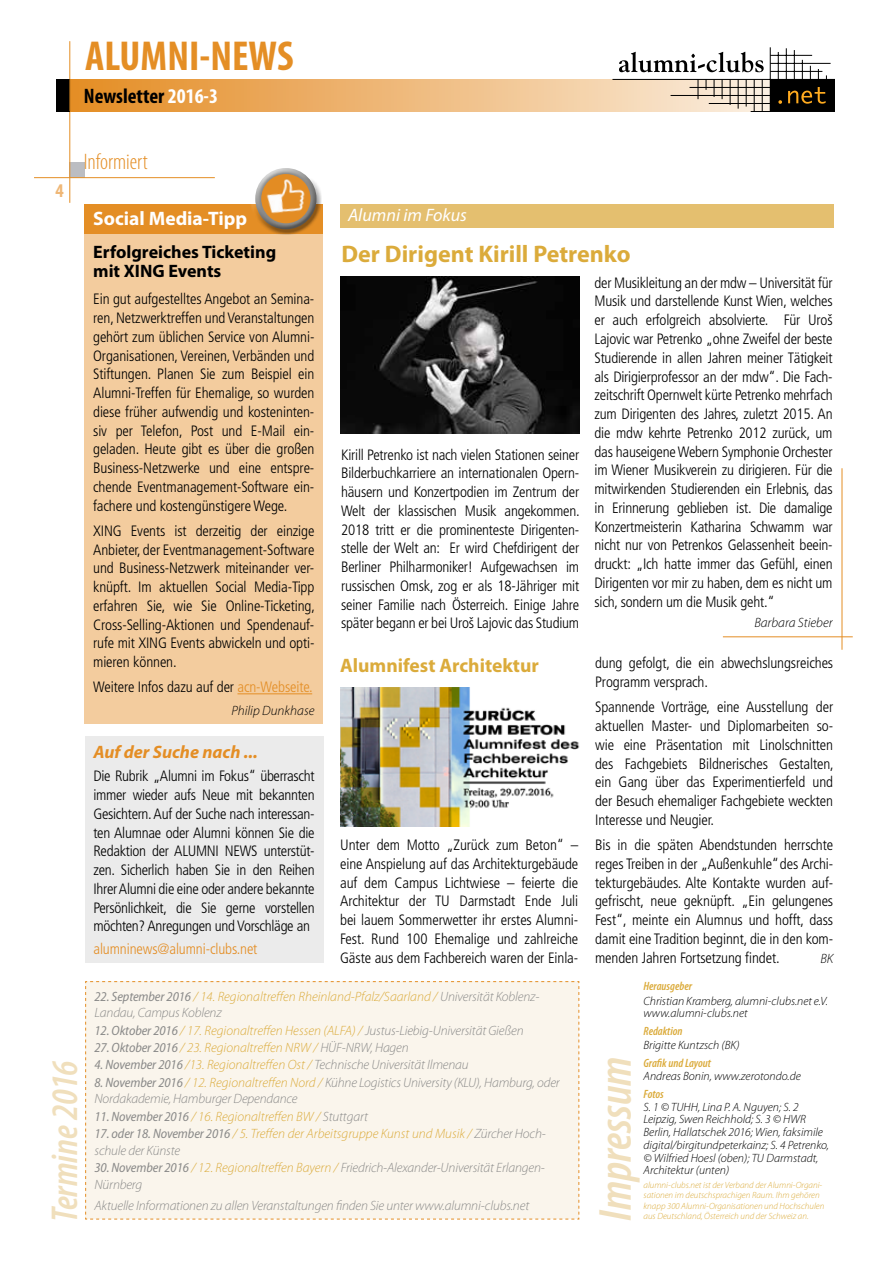
<style>
.page{position:relative;width:893px;height:1262px;background:#fff}
.page>*{position:absolute;margin:0;border:0;box-sizing:border-box;transform-origin:0 0}
.t1{font:italic 600 condensed 46.5px "Myriad Pro";color:#f0dfbc}
.t2{font:700 condensed 42px "Myriad Pro";color:#e48e25}
.t3{font:italic 600 condensed 37.65px "Myriad Pro";letter-spacing:-.005em;color:#f0dfbc}
.t4{font:700 24px "Myriad Pro";color:#dbab3b}
.t5{font:300 condensed 22.5px "Myriad Pro";color:#e48e25}
.t6{font:700 condensed 21px "Myriad Pro";color:#000}
.t7{font:700 19.5px "Myriad Pro";color:#dbab3b}
.t8{font:700 19.5px "Myriad Pro";color:#fff}
.t9{font:700 condensed 19.5px "Myriad Pro";color:#efb776}
.t10{font:700 18px/19.5px "Myriad Pro";color:#000}
.t11{font:italic 700 18px "Myriad Pro";color:#e48e25}
.t12{font:italic 18px "Myriad Pro";color:#fff}
.t13{font:300 condensed 15px/18.8px "Frutiger LT";letter-spacing:-.01em;color:#000;text-align:justify}
.t14{font:300 condensed 15px "Frutiger LT";letter-spacing:-.01em;color:#e48e25}
.t15{font:italic 300 13.5px/16.5px "Myriad Pro";color:#dbab3b}
.t16{font:italic 300 13.5px/16.5px "Myriad Pro";letter-spacing:-.01em;color:#8a8a89}
.t17{font:italic 300 13.5px "Myriad Pro";color:#000}
.t18{font:italic 300 12px/12.8px "Myriad Pro";color:#000}
.t19{font:italic 600 condensed 12px "Myriad Pro";color:#dbab3b}
.t20{font:italic 300 9px/10.5px "Myriad Pro";color:#dbab3b}
.s1{color:#fff}
.s2{color:#e48e25}
.s3{font-weight:400;font-stretch:semi-condensed;color:#8a8a89}
.s4{color:#8a8a89}
.s5{font-weight:400;font-stretch:semi-condensed}
.s6{color:#dbab3b}
</style>
<div class="page">
<div style="left:70px;top:162px;width:15px;height:16px;background:#bbbdc2"></div>
<hr style="left:69px;top:41px;width:1px;height:162px;background:#e48e25">
<svg style="left:70px;top:79px;width:542px;height:32px;background:#ecb16b"></svg>
<div style="left:56px;top:79px;width:13px;height:32px;background:#000"></div>
<div style="left:770px;top:79px;width:64px;height:32px;background:#000"></div>
<hr style="left:770px;top:63px;width:60px;height:1px;background:#000">
<svg style="left:612px;top:47px;width:215px;height:65px"></svg>
<hr style="left:34px;top:177px;width:181px;height:1px;background:#e48e25">
<hr style="left:69px;top:79px;width:1px;height:32px;background:#a96a17">
<div style="left:85px;top:981px;width:494px;height:238px;background:#faf5ec"></div>
<hr style="left:841px;top:468px;width:1px;height:181px;background:#e48e25">
<hr style="left:722px;top:636px;width:130px;height:1px;background:#e48e25">
<div style="left:340px;top:204px;width:493px;height:24px;background:#e4bf6f"></div>
<img style="left:340px;top:276px;width:239px;height:157px">
<div style="left:85px;top:233px;width:238px;height:491px;background:#f3cc9e"></div>
<hr style="left:237px;top:693px;width:75px;height:1px;background:#e48e25">
<div style="left:85px;top:204px;width:238px;height:29px;background:#e48e25"></div>
<div style="left:250px;top:163px;width:66px;height:53px;background:#fff;opacity:.75"></div>
<div style="left:255px;top:177px;width:67px;height:58px;background:#000;opacity:.4"></div>
<div style="left:85px;top:736px;width:238px;height:227px;background:#ebebeb"></div>
<img style="left:340px;top:687px;width:240px;height:139px">
<h2 class="t2" style="left:85px;top:32px;width:210px">ALUMNI-NEWS</h2>
<h3 class="t6" style="left:84px;top:84px;width:135px">Newsletter <span class="s1">2016-3</span></h3>
<h3 class="t9" style="left:56px;top:179px;width:10px">4</h3>
<h3 class="t5" style="left:84px;top:150px;width:66px">Informiert</h3>
<h3 class="t8" style="left:93px;top:207px;width:155px">Social Media-Tipp</h3>
<p class="t10" style="left:93px;top:242px;width:184px">Erfolgreiches Ticketing mit XING Events</p>
<p class="t13" style="left:93px;top:290px;width:223px">Ein gut aufgestelltes Angebot an Semina&shy;ren, Netzwerktreffen und Veranstaltungen gehört zum üblichen Service von Alumni-Organisationen, Vereinen, Verbänden und Stiftungen. Planen Sie zum Beispiel ein Alumni-Treffen für Ehemalige, so wurden diese früher aufwendig und kosteninten&shy;siv per Telefon, Post und E-Mail ein&shy;geladen. Heute gibt es über die großen Business-Netzwerke und eine entspre&shy;chende Eventmanagement-Software ein&shy;fachere und kostengünstigere Wege.</p>
<p class="t13" style="left:93px;top:521px;width:223px">XING Events ist derzeitig der einzige Anbieter, der Eventmanagement-Software und Business-Netzwerk miteinander ver&shy;knüpft. Im aktuellen Social Media-Tipp erfahren Sie, wie Sie Online-Ticketing, Cross-Selling-Aktionen und Spendenauf&shy;rufe mit XING Events abwickeln und opti&shy;mieren können.</p>
<p class="t13" style="left:93px;top:678px;width:221px">Weitere Infos dazu auf der <span class="s2">acn-Webseite.</span></p>
<p class="t17" style="left:231px;top:703px;width:84px">Philip Dunkhase</p>
<p class="t11" style="left:93px;top:742px;width:166px">Auf der Suche nach ...</p>
<p class="t13" style="left:93px;top:767px;width:223px">Die Rubrik „Alumni im Fokus“ überrascht immer wieder aufs Neue mit bekannten Gesichtern. Auf der Suche nach interessan&shy;ten Alumnae oder Alumni können Sie die Redaktion der ALUMNI NEWS unterstüt&shy;zen. Sicherlich haben Sie in den Reihen Ihrer Alumni die eine oder andere bekannte Persönlichkeit, die Sie gerne vorstellen möchten? Anregungen und Vorschläge an</p>
<p class="t14" style="left:93px;top:940px;width:165px">alumninews@alumni-clubs.net</p>
<p class="t12" style="left:348px;top:205px;width:120px">Alumni im Fokus</p>
<h3 class="t4" style="left:341px;top:241px;width:290px">Der Dirigent Kirill Petrenko</h3>
<p class="t13" style="left:341px;top:445px;width:240px">Kirill Petrenko ist nach vielen Stationen seiner Bilderbuchkarriere an internationalen Opern&shy;häusern und Konzertpodien im Zentrum der Welt der klassischen Musik angekommen.<br>2018 tritt er die prominenteste Dirigenten&shy;stelle der Welt an: Er wird Chefdirigent der Berliner Philharmoniker! Aufgewachsen im russischen Omsk, zog er als 18-Jähriger mit seiner Familie nach Österreich. Einige Jahre später begann er bei Uroš Lajovic das Studium</p>
<h3 class="t7" style="left:340px;top:654px;width:200px">Alumnifest Architektur</h3>
<p class="t13" style="left:340px;top:835px;width:239px">Unter dem Motto „Zurück zum Beton“ – eine Anspielung auf das Architekturgebäude auf dem Campus Lichtwiese – feierte die Architektur der TU Darmstadt Ende Juli bei lauem Sommerwetter ihr erstes Alumni-Fest. Rund 100 Ehemalige und zahlreiche Gäste aus dem Fachbereich waren der Einla-</p>
<p class="t13" style="left:594px;top:273px;width:240px">der Musikleitung an der mdw – Universität für Musik und darstellende Kunst Wien, welches er auch erfolgreich absolvierte. Für Uroš Lajovic war Petrenko „ohne Zweifel der beste Studierende in allen Jahren meiner Tätigkeit als Dirigierprofessor an der mdw“. Die Fach&shy;zeitschrift Opernwelt kürte Petrenko mehrfach zum Dirigenten des Jahres, zuletzt 2015. An die mdw kehrte Petrenko 2012 zurück, um das hauseigene Webern Symphonie Orchester im Wiener Musikverein zu dirigieren. Für die mitwirkenden Studierenden ein Erlebnis, das in Erinnerung geblieben ist. Die damalige Konzertmeisterin Katharina Schwamm war nicht nur von Petrenkos Gelassenheit beein&shy;druckt: „Ich hatte immer das Gefühl, einen Dirigenten vor mir zu haben, dem es nicht um sich, sondern um die Musik geht.“</p>
<p class="t17" style="left:754px;top:615px;width:80px">Barbara Stieber</p>
<p class="t13" style="left:595px;top:654px;width:239px">dung gefolgt, die ein abwechslungsreiches<br>Programm versprach.</p>
<p class="t13" style="left:595px;top:698px;width:240px">Spannende Vorträge, eine Ausstellung der aktuellen Master- und Diplomarbeiten so&shy;wie eine Präsentation mit Linolschnitten des Fachgebiets Bildnerisches Gestalten, ein Gang über das Experimentierfeld und der Besuch ehemaliger Fachgebiete weckten Interesse und Neugier.</p>
<p class="t13" style="left:595px;top:835px;width:239px">Bis in die späten Abendstunden herrschte reges Treiben in der „Außenkuhle“des Archi&shy;tekturgebäudes. Alte Kontakte wurden auf&shy;gefrischt, neue geknüpft. „Ein gelungenes Fest“, meinte ein Alumnus und hofft, dass damit eine Tradition beginnt, die in den kom&shy;menden Jahren Fortsetzung findet.</p>
<p class="t17" style="left:820px;top:951px;width:14px">BK</p>
<h3 class="t3" style="left:45px;top:1221px;width:163px;rotate:-90deg">Termine 2016</h3>
<p class="t15" style="left:94px;top:988px;width:446px"><span class="s3">22. September 2016</span> / 14. Regionaltreffen Rheinland-Pfalz/Saarland / <span class="s4">Universität Koblenz-<br>Landau, Campus Koblenz</span></p>
<p class="t15" style="left:94px;top:1022px;width:430px"><span class="s3">12. Oktober 2016</span> / 17. Regionaltreffen Hessen (ALFA) / <span class="s4">Justus-Liebig-Universität Gießen</span></p>
<p class="t15" style="left:94px;top:1039px;width:316px"><span class="s3">27. Oktober 2016</span> / 23. Regionaltreffen NRW / <span class="s4">HÜF-NRW, Hagen</span></p>
<p class="t16" style="left:94px;top:1057px;width:375px"><span class="s5">4. November 2016</span> <span class="s6">/13. Regionaltreffen Ost /</span> Technische Universität Ilmenau</p>
<p class="t16" style="left:94px;top:1074px;width:467px"><span class="s5">8. November 2016</span> <span class="s6">/ 12. Regionaltreffen Nord /</span> Kühne Logistics University (KLU), Hamburg, oder<br>Nordakademie, Hamburger Dependance</p>
<p class="t15" style="left:94px;top:1108px;width:275px"><span class="s3">11. November 2016</span> / 16. Regionaltreffen BW / <span class="s4">Stuttgart</span></p>
<p class="t15" style="left:94px;top:1125px;width:453px"><span class="s3">17. oder 18. November 2016</span> / 5. Treffen der Arbeitsgruppe Kunst und Musik / <span class="s4">Zürcher Hoch&shy;schule der Künste</span></p>
<p class="t16" style="left:94px;top:1159px;width:452px"><span class="s5">30. November 2016</span> <span class="s6">/ 12. Regionaltreffen Bayern /</span> Friedrich-Alexander-Universität Erlangen-<br>Nürnberg</p>
<p class="t16" style="left:94px;top:1197px;width:436px">Aktuelle Informationen zu allen Veranstaltungen finden Sie unter www.alumni-clubs.net</p>
<p class="t19" style="left:643px;top:980px;width:50px">Herausgeber</p>
<p class="t18" style="left:643px;top:994px;width:186px">Christian Kramberg, alumni-clubs.net e.V. www.alumni-clubs.net</p>
<p class="t19" style="left:643px;top:1024px;width:41px">Redaktion</p>
<p class="t18" style="left:643px;top:1039px;width:98px">Brigitte Kuntzsch (BK)</p>
<p class="t19" style="left:643px;top:1057px;width:69px">Grafik und Layout</p>
<p class="t18" style="left:643px;top:1070px;width:159px">Andreas Bonin, www.zerotondo.de</p>
<p class="t19" style="left:643px;top:1087px;width:22px">Fotos</p>
<p class="t18" style="left:643px;top:1100px;width:187px">S. 1 © TUHH, Lina P. A. Nguyen; S. 2<br>Leipzig, Swen Reichhold; S. 3 © HWR Berlin, Hallatschek 2016; Wien, faksimile digital/birgitundpeterkainz; S. 4 Petrenko, © Wilfried Hoesl (oben); TU Darmstadt, Architektur (unten)</p>
<p class="t20" style="left:643px;top:1179px;width:182px">alumni-clubs.net ist der Verband der Alumni-Organi&shy;sationen im deutschsprachigen Raum. Ihm gehören knapp 300 Alumni-Organisationen und Hochschulen</p>
<h1 class="t1" style="left:590px;top:1220px;width:166px;rotate:-90deg">Impressum</h1>
<p class="t20" style="left:643px;top:1211px;width:166px">aus Deutschland, Österreich und der Schweiz an.</p>
</div>
